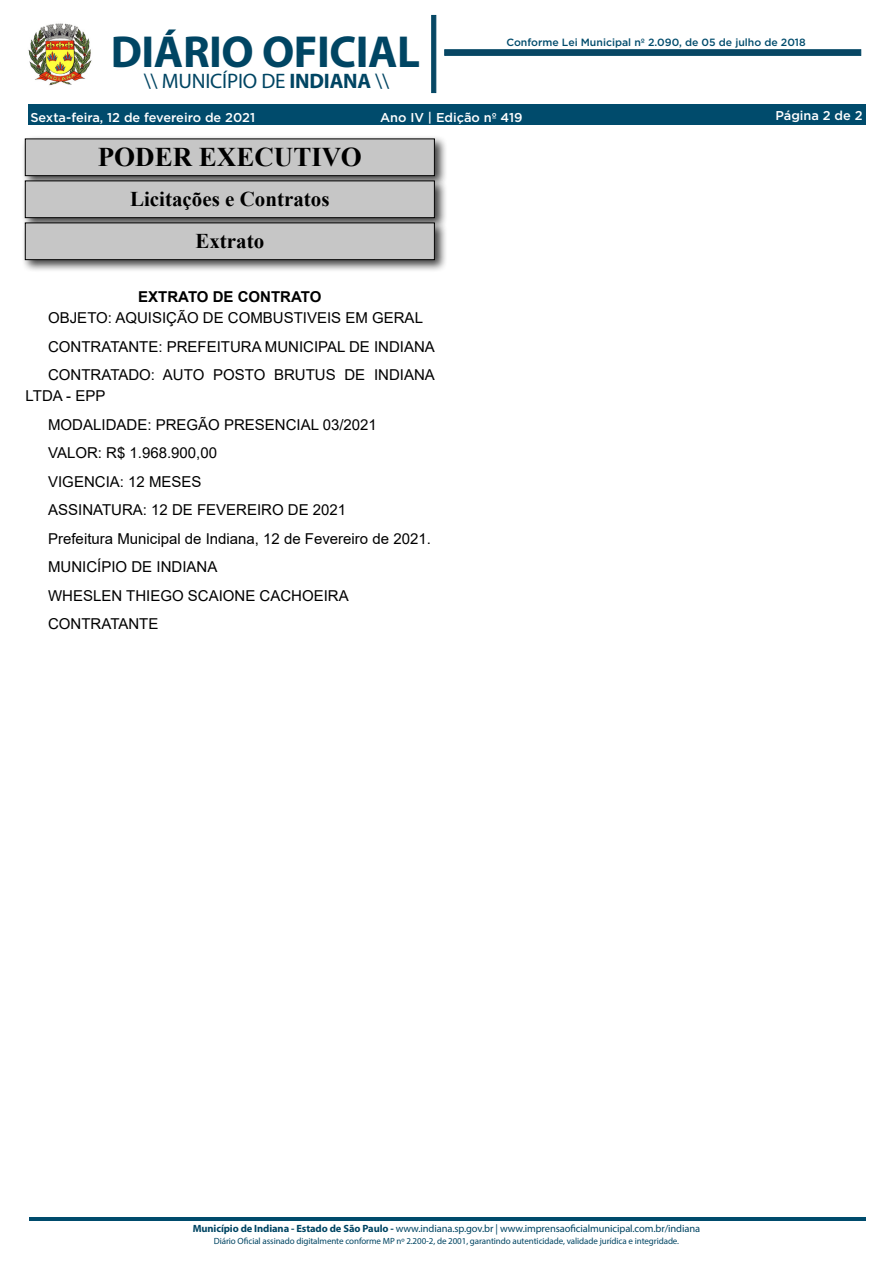
<style>
.page{position:relative;width:893px;height:1263px;background:#fff}
.page>*{position:absolute;margin:0;border:0;box-sizing:border-box;transform-origin:0 0}
.t1{font:700 45px "Myriad Pro";letter-spacing:-.01em;color:#004563}
.t2{font:700 27px "Times New Roman";color:#000}
.t3{font:700 21px "Times New Roman";color:#000}
.t4{font:21px "Myriad Pro";letter-spacing:-.01em;color:#004563}
._2_-_Corpo{font:15px/21px "Arial";color:#000}
._1_-_Cabeçalho{font:700 15px "Arial";color:#000}
.t5{font:500 12.75px "Gotham";color:#fff}
.t6{font:10.5px "Myriad Pro";letter-spacing:-.01em;color:#004563}
.t7{font:500 10.5px "Gotham";color:#004b6c}
.t8{font:9px "Myriad Pro";letter-spacing:-.01em;color:#004563}
.s1{font-weight:700}
</style>
<div class="page">
<div style="left:28px;top:104px;width:837px;height:21px;background:#004b6c"></div>
<img style="left:28px;top:23px;width:64px;height:63px">
<svg style="left:431px;top:15px;width:5px;height:78px"></svg>
<svg style="left:444px;top:50px;width:417px;height:6px;background:#094965"></svg>
<hr style="left:29px;top:1218px;width:836px;height:3px;background:#004b6c">
<div style="left:21px;top:135px;width:426px;height:54px;background:#000;opacity:.75"></div>
<div style="left:25px;top:139px;width:409px;height:37px;background:#c6c6c6"></div>
<div style="left:25px;top:139px;width:410px;height:37px;border:1px solid #000"></div>
<div style="left:21px;top:177px;width:426px;height:54px;background:#000;opacity:.75"></div>
<div style="left:25px;top:181px;width:409px;height:37px;background:#c6c6c6"></div>
<div style="left:25px;top:181px;width:410px;height:37px;border:1px solid #000"></div>
<div style="left:21px;top:219px;width:426px;height:54px;background:#000;opacity:.75"></div>
<div style="left:25px;top:223px;width:409px;height:37px;background:#c6c6c6"></div>
<div style="left:25px;top:223px;width:410px;height:37px;border:1px solid #000"></div>
<h1 class="t1" style="left:111px;top:23px;width:311px">DIÁRIO OFICIAL</h1>
<h3 class="t4" style="left:144px;top:68px;width:247px">\\ MUNICÍPIO DE <span class="s1">INDIANA</span> \\</h3>
<p class="t7" style="left:506px;top:35px;width:301px">Conforme Lei Municipal nº 2.090, de 05 de julho de 2018</p>
<p class="t5" style="left:30px;top:109px;width:226px">Sexta-feira, 12 de fevereiro de 2021</p>
<p class="t5" style="left:380px;top:109px;width:144px">Ano IV | Edição nº 419</p>
<p class="t5" style="left:775px;top:107px;width:89px">Página 2 de 2</p>
<p class="t2" style="left:98px;top:138px;width:266px">PODER EXECUTIVO</p>
<p class="t3" style="left:130px;top:184px;width:201px">Licitações e Contratos</p>
<p class="t3" style="left:195px;top:226px;width:70px">Extrato</p>
<p class="_1_-_Cabeçalho" style="left:138px;top:286px;width:185px">EXTRATO DE CONTRATO</p>
<p class="_2_-_Corpo" style="left:48px;top:307px;width:376px">OBJETO: AQUISIÇÃO DE COMBUSTIVEIS EM GERAL</p>
<p class="_2_-_Corpo" style="left:48px;top:336px;width:388px">CONTRATANTE: PREFEITURA MUNICIPAL DE INDIANA</p>
<p class="_2_-_Corpo" style="left:26px;top:364px;width:411px;text-indent:23px">CONTRATADO: AUTO POSTO BRUTUS DE INDIANA<br>LTDA - EPP</p>
<p class="_2_-_Corpo" style="left:48px;top:414px;width:330px">MODALIDADE: PREGÃO PRESENCIAL 03/2021</p>
<p class="_2_-_Corpo" style="left:48px;top:442px;width:170px">VALOR: R$ 1.968.900,00</p>
<p class="_2_-_Corpo" style="left:48px;top:471px;width:155px">VIGENCIA: 12 MESES</p>
<p class="_2_-_Corpo" style="left:48px;top:499px;width:300px">ASSINATURA: 12 DE FEVEREIRO DE 2021</p>
<p class="_2_-_Corpo" style="left:48px;top:528px;width:384px">Prefeitura Municipal de Indiana, 12 de Fevereiro de 2021.</p>
<p class="_2_-_Corpo" style="left:48px;top:556px;width:171px">MUNICÍPIO DE INDIANA</p>
<p class="_2_-_Corpo" style="left:48px;top:585px;width:302px">WHESLEN THIEGO SCAIONE CACHOEIRA</p>
<p class="_2_-_Corpo" style="left:48px;top:613px;width:112px">CONTRATANTE</p>
<p class="t6" style="left:193px;top:1222px;width:509px"><span class="s1">Município de Indiana - Estado de São Paulo -</span> www.indiana.sp.gov.br | www.imprensaoficialmunicipal.com.br/indiana</p>
<p class="t8" style="left:214px;top:1236px;width:467px">Diário Oficial assinado digitalmente conforme MP nº 2.200-2, de 2001, garantindo autenticidade, validade jurídica e integridade.</p>
</div>
